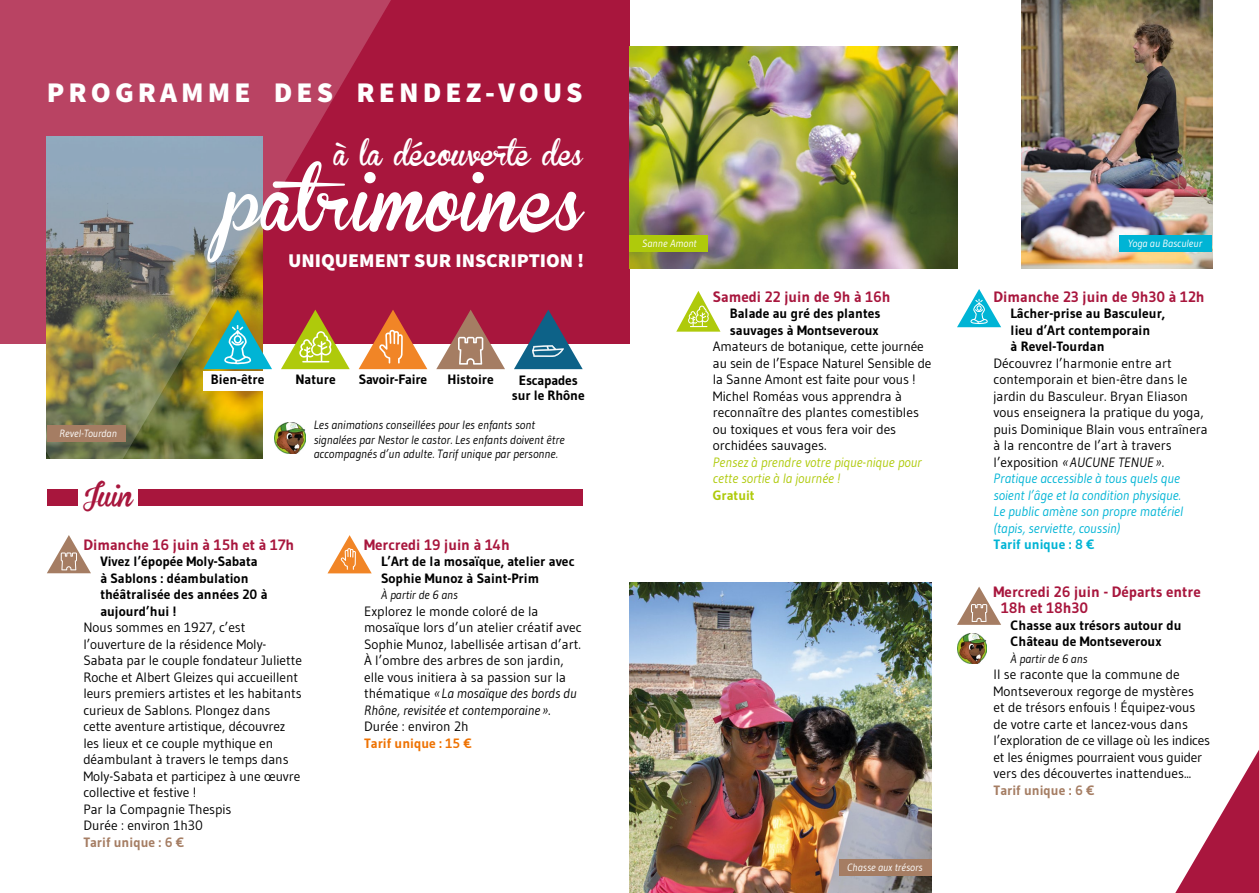
<style>
.page{position:relative;width:1259px;height:893px;background:#fff}
.page>*{position:absolute;margin:0;border:0;box-sizing:border-box;transform-origin:0 0}
.t1{font:64.5px "Brannboll Fet";color:#fff}
.t2{font:900 28.5px "Source Sans Pro";letter-spacing:.14em;color:#fff}
.t3{font:25.5px "Brannboll Fet";letter-spacing:-.02em;color:#fff}
.t4{font:24px "Brannboll Fet";color:#a8163d}
.t5{font:900 19.5px "Source Sans Pro";color:#fff}
.t6{font:700 15px/16.5px "Gudea";color:#a8163d}
.t7{font:13.5px/16.5px "Gudea";color:#000}
.t8{font:700 13.5px/16.5px "Gudea";color:#000}
.t9{font:italic 13.5px/16.5px "Gudea";color:#afca0b}
.t10{font:700 13.5px "Gudea";color:#a57d63}
.t11{font:700 13.5px "Gudea";color:#ee7203}
.t12{font:700 13.5px "Gudea";color:#00b4d5}
.t13{font:700 13.5px "Gudea";color:#afca0b}
.t14{font:italic 12px/14.4px "Gudea";color:#000}
.t15{font:italic 10.5px "Gudea";color:#fff}
.s1{font-style:italic}
.s2{font-style:italic;color:#00b4d5}
</style>
<div class="page">
<div style="left:0;top:0;width:629px;height:343px;background:#a8163d"></div>
<svg style="left:0;top:0;width:400px;height:506px"></svg>
<img style="left:275px;top:423px;width:30px;height:30px">
<svg style="left:203px;top:310px;width:69px;height:59px;background:#6da380"></svg>
<svg style="left:359px;top:310px;width:68px;height:59px"></svg>
<svg style="left:281px;top:310px;width:69px;height:59px"></svg>
<svg style="left:436px;top:310px;width:69px;height:59px"></svg>
<svg style="left:514px;top:310px;width:69px;height:59px"></svg>
<div style="left:83px;top:492px;width:50px;height:18px;background:#fff"></div>
<div style="left:47px;top:489px;width:30px;height:16px;background:#a8163d"></div>
<div style="left:139px;top:489px;width:444px;height:16px;background:#a8163d"></div>
<svg style="left:47px;top:535px;width:44px;height:38px"></svg>
<svg style="left:327px;top:535px;width:45px;height:38px"></svg>
<svg style="left:676px;top:291px;width:44px;height:41px"></svg>
<svg style="left:957px;top:289px;width:44px;height:38px"></svg>
<img style="left:629px;top:582px;width:302px;height:311px">
<img style="left:1022px;top:0;width:190px;height:268px">
<svg style="left:957px;top:587px;width:44px;height:38px"></svg>
<img style="left:957px;top:633px;width:29px;height:30px">
<img style="left:629px;top:47px;width:328px;height:221px">
<div style="left:838px;top:859px;width:93px;height:16px;background:#a57d63"></div>
<div style="left:629px;top:236px;width:79px;height:16px;background:#afca0b"></div>
<div style="left:1119px;top:236px;width:93px;height:16px;background:#00b4d5"></div>
<div style="left:47px;top:426px;width:78px;height:16px;background:#a57d63"></div>
<svg style="left:1175px;top:750px;width:84px;height:143px"></svg>
<h2 class="t2" style="left:47px;top:72px;width:537px">PROGRAMME DES RENDEZ-VOUS</h2>
<h3 class="t3" style="left:334px;top:140px;width:250px">à la découverte des</h3>
<h1 class="t1" style="left:224px;top:167px;width:360px">patrimoines</h1>
<h3 class="t5" style="left:288px;top:247px;width:298px">UNIQUEMENT SUR INSCRIPTION !</h3>
<p class="t15" style="left:60px;top:427px;width:59px">Revel-Tourdan</p>
<h3 class="t4" style="left:83px;top:482px;width:52px">Juin</h3>
<p class="t8" style="left:211px;top:371px;width:55px">Bien-être</p>
<p class="t8" style="left:512px;top:373px;width:74px;line-height:14.7px;text-align:center">Escapades sur le Rhône</p>
<p class="t8" style="left:295px;top:371px;width:42px">Nature</p>
<p class="t8" style="left:359px;top:371px;width:70px">Savoir-Faire</p>
<p class="t8" style="left:447px;top:371px;width:48px">Histoire</p>
<p class="t14" style="left:314px;top:418px;width:253px">Les animations conseillées pour les enfants sont signalées par Nestor le castor. Les enfants doivent être accompagnés d’un adulte. Tarif unique par personne.</p>
<p class="t15" style="left:642px;top:237px;width:56px">Sanne Amont</p>
<p class="t15" style="left:1127px;top:237px;width:76px">Yoga au Basculeur</p>
<p class="t6" style="left:713px;top:288px;width:179px">Samedi 22 juin de 9h à 16h</p>
<p class="t8" style="left:730px;top:305px;width:152px">Balade au gré des plantes sauvages à Montseveroux</p>
<p class="t7" style="left:713px;top:338px;width:220px">Amateurs de botanique, cette journée au sein de l’Espace Naturel Sensible de la Sanne Amont est faite pour vous !<br>Michel Roméas vous apprendra à reconnaître des plantes comestibles ou toxiques et vous fera voir des orchidées sauvages.</p>
<p class="t9" style="left:713px;top:453px;width:210px">Pensez à prendre votre pique-nique pour cette sortie à la journée !</p>
<p class="t13" style="left:713px;top:486px;width:43px">Gratuit</p>
<p class="t6" style="left:993px;top:288px;width:213px">Dimanche 23 juin de 9h30 à 12h</p>
<p class="t8" style="left:1010px;top:305px;width:156px">Lâcher-prise au Basculeur, lieu d’Art contemporain<br>à Revel-Tourdan</p>
<p class="t7" style="left:993px;top:354px;width:216px">Découvrez l’harmonie entre art contemporain et bien-être dans le jardin du Basculeur. Bryan Eliason vous enseignera la pratique du yoga, puis Dominique Blain vous entraînera à la rencontre de l’art à travers l’exposition <span class="s1">«AUCUNE TENUE »</span>.<br><span class="s2">Pratique accessible à tous quels que soient l’âge et la condition physique.<br>Le public amène son propre matériel (tapis, serviette, coussin)</span></p>
<p class="t6" style="left:83px;top:536px;width:212px">Dimanche 16 juin à 15h et à 17h</p>
<p class="t12" style="left:993px;top:536px;width:103px">Tarif unique : 8 €</p>
<p class="t8" style="left:100px;top:553px;width:169px">Vivez l’épopée Moly-Sabata à Sablons : déambulation théâtralisée des années 20 à aujourd’hui !</p>
<p class="t7" style="left:83px;top:619px;width:220px">Nous sommes en 1927, c’est l’ouverture de la résidence Moly-<br>Sabata par le couple fondateur Juliette<br>Roche et Albert Gleizes qui accueillent leurs premiers artistes et les habitants curieux de Sablons. Plongez dans<br>cette aventure artistique, découvrez les lieux et ce couple mythique en déambulant à travers le temps dans<br>Moly-Sabata et participez à une œuvre collective et festive !<br>Par la Compagnie Thespis<br>Durée : environ 1h30</p>
<p class="t10" style="left:83px;top:833px;width:103px">Tarif unique : 6 €</p>
<p class="t6" style="left:364px;top:536px;width:147px">Mercredi 19 juin à 14h</p>
<p class="t8" style="left:381px;top:553px;width:195px">L’Art de la mosaïque, atelier avec<br>Sophie Munoz à Saint-Prim</p>
<p class="t14" style="left:381px;top:588px;width:78px">À partir de 6 ans</p>
<p class="t7" style="left:364px;top:602px;width:219px">Explorez le monde coloré de la mosaïque lors d’un atelier créatif avec Sophie Munoz, labellisée artisan d’art.<br>À l’ombre des arbres de son jardin, elle vous initiera à sa passion sur la thématique <span class="s1">« La mosaïque des bords du Rhône, revisitée et contemporaine »</span>.<br>Durée : environ 2h</p>
<p class="t11" style="left:364px;top:735px;width:109px">Tarif unique : 15 €</p>
<p class="t6" style="left:1001px;top:583px;width:201px;text-indent:-8px">Mercredi 26 juin - Départs entre<br>18h et 18h30</p>
<p class="t8" style="left:1010px;top:617px;width:172px">Chasse aux trésors autour du<br>Château de Montseveroux</p>
<p class="t14" style="left:1010px;top:651px;width:78px">À partir de 6 ans</p>
<p class="t7" style="left:993px;top:666px;width:218px">Il se raconte que la commune de Montseveroux regorge de mystères<br>et de trésors enfouis ! Équipez-vous de votre carte et lancez-vous dans l’exploration de ce village où les indices et les énigmes pourraient vous guider vers des découvertes inattendues...</p>
<p class="t10" style="left:993px;top:781px;width:103px">Tarif unique : 6 €</p>
<p class="t15" style="left:847px;top:860px;width:77px">Chasse aux trésors</p>
</div>
